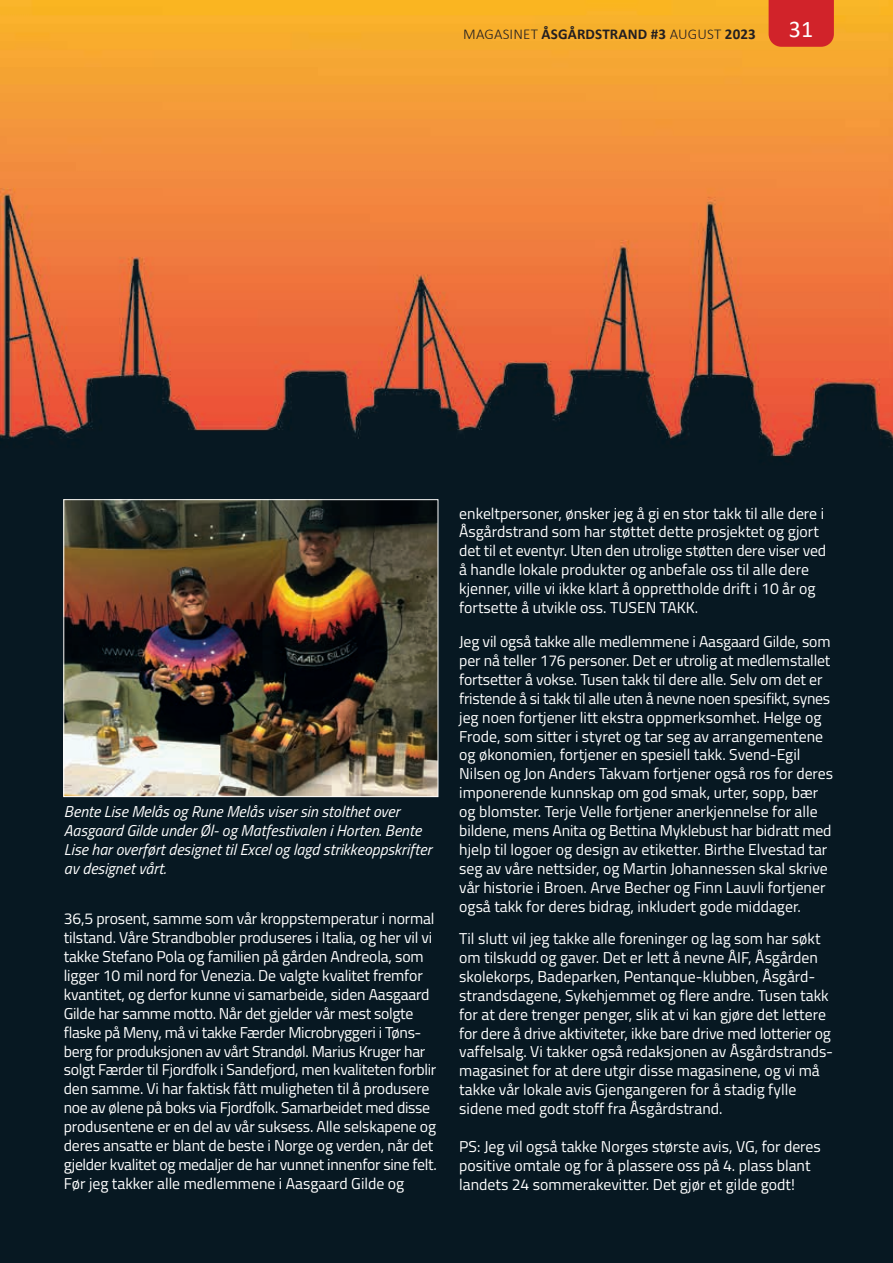
<style>
.page{position:relative;width:893px;height:1263px;background:#fff}
.page>*{position:absolute;margin:0;border:0;box-sizing:border-box;transform-origin:0 0}
.t1{font:24px "Calibri";color:#fff}
.t2{font:15.75px/18.9px "Titillium Web";letter-spacing:-.005em;color:#fff}
.t3{font:italic 15.75px/18.9px "Titillium Web";color:#fff}
.t4{font:700 15px "Calibri";letter-spacing:.01em;color:#231f20}
.s1{font-weight:300}
</style>
<div class="page">
<img style="left:0;top:0;width:893px;height:1263px">
<div style="left:769px;top:0;width:65px;height:47px;background:#d1232a"></div>
<img style="left:66px;top:501px;width:370px;height:294px">
<div style="left:64px;top:499px;width:374px;height:298px;border:1px solid #fff"></div>
<p class="t4" style="left:463px;top:23px;width:294px"><span class="s1">MAGASINET</span> ÅSGÅRDSTRAND #3 <span class="s1">AUGUST</span> 2023</p>
<h1 class="t1" style="left:789px;top:13px;width:26px">31</h1>
<p class="t3" style="left:64px;top:801px;width:369px">Bente Lise Melås og Rune Melås viser sin stolthet over Aasgaard Gilde under Øl- og Matfestivalen i Horten. Bente Lise har overført designet til Excel og lagd strikkeoppskrifter av designet vårt.</p>
<p class="t2" style="left:64px;top:908px;width:375px">36,5 prosent, samme som vår kroppstemperatur i normal tilstand. Våre Strandbobler produseres i Italia, og her vil vi takke Stefano Pola og familien på gården Andreola, som ligger 10 mil nord for Venezia. De valgte kvalitet fremfor kvantitet, og derfor kunne vi samarbeide, siden Aasgaard Gilde har samme motto. Når det gjelder vår mest solgte flaske på Meny, må vi takke Færder Microbryggeri i Tøns&shy;berg for produksjonen av vårt Strandøl. Marius Kruger har solgt Færder til Fjordfolk i Sandefjord, men kvaliteten forblir den samme. Vi har faktisk fått muligheten til å produsere noe av ølene på boks via Fjordfolk. Samarbeidet med disse produsentene er en del av vår suksess. Alle selskapene og deres ansatte er blant de beste i Norge og verden, når det gjelder kvalitet og medaljer de har vunnet innenfor sine felt.<br>Før jeg takker alle medlemmene i Aasgaard Gilde og</p>
<p class="t2" style="left:459px;top:503px;width:368px">enkeltpersoner, ønsker jeg å gi en stor takk til alle dere i Åsgårdstrand som har støttet dette prosjektet og gjort det til et eventyr. Uten den utrolige støtten dere viser ved å handle lokale produkter og anbefale oss til alle dere kjenner, ville vi ikke klart å opprettholde drift i 10 år og fortsette å utvikle oss. TUSEN TAKK.</p>
<p class="t2" style="left:459px;top:631px;width:375px">Jeg vil også takke alle medlemmene i Aasgaard Gilde, som per nå teller 176 personer. Det er utrolig at medlemstallet fortsetter å vokse. Tusen takk til dere alle. Selv om det er fristende å si takk til alle uten å nevne noen spesifikt, synes jeg noen fortjener litt ekstra oppmerksomhet. Helge og Frode, som sitter i styret og tar seg av arrangementene og økonomien, fortjener en spesiell takk. Svend-Egil Nilsen og Jon Anders Takvam fortjener også ros for deres imponerende kunnskap om god smak, urter, sopp, bær og blomster. Terje Velle fortjener anerkjennelse for alle bildene, mens Anita og Bettina Myklebust har bidratt med hjelp til logoer og design av etiketter. Birthe Elvestad tar seg av våre nettsider, og Martin Johannessen skal skrive vår historie i Broen. Arve Becher og Finn Lauvli fortjener også takk for deres bidrag, inkludert gode middager.</p>
<p class="t2" style="left:459px;top:928px;width:375px">Til slutt vil jeg takke alle foreninger og lag som har søkt om tilskudd og gaver. Det er lett å nevne ÅIF, Åsgården skolekorps, Badeparken, Pentanque-klubben, Åsgård&shy;strandsdagene, Sykehjemmet og flere andre. Tusen takk for at dere trenger penger, slik at vi kan gjøre det lettere for dere å drive aktiviteter, ikke bare drive med lotterier og vaffelsalg. Vi takker også redaksjonen av Åsgårdstrands&shy;magasinet for at dere utgir disse magasinene, og vi må takke vår lokale avis Gjengangeren for å stadig fylle sidene med godt stoff fra Åsgårdstrand.</p>
<p class="t2" style="left:459px;top:1136px;width:363px">PS: Jeg vil også takke Norges største avis, VG, for deres positive omtale og for å plassere oss på 4. plass blant landets 24 sommerakevitter. Det gjør et gilde godt!</p>
</div>
